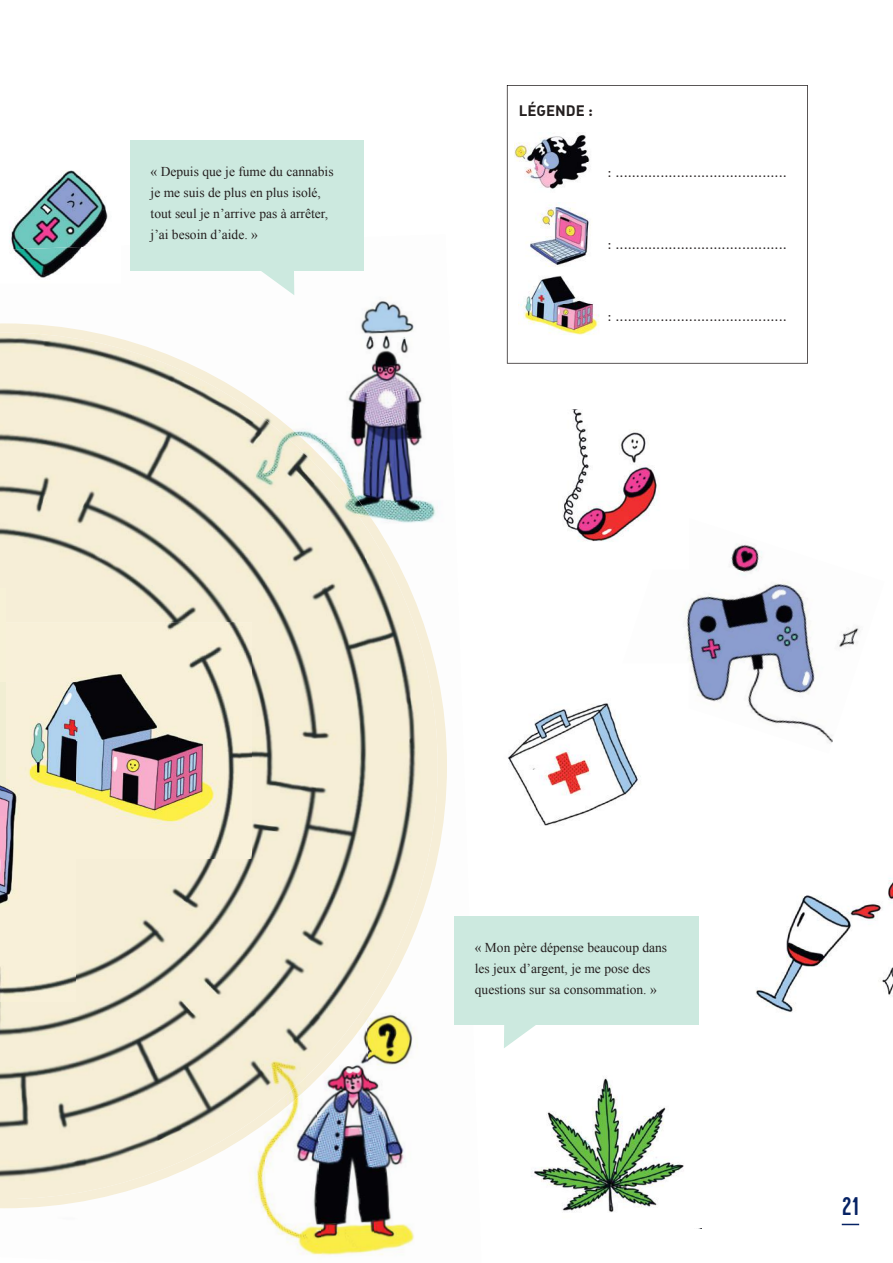
<style>
.page{position:relative;width:893px;height:1263px;background:#fff}
.page>*{position:absolute;margin:0;border:0;box-sizing:border-box;transform-origin:0 0}
.t1{font:500 25.5px "Cervo";color:#062264}
.t2{font:15px "DIN Regular Alternate";color:#241f1f}
.t3{font:15px "DIN Bold Alternate";color:#241f1f}
.t4{font:13.5px/21px "Times New Roman";color:#241f1f}
</style>
<div class="page">
<svg style="left:842px;top:1224px;width:17px;height:1px"></svg>
<img style="left:294px;top:234px;width:119px;height:89px">
<img style="left:375px;top:1208px;width:40px;height:47px">
<img style="left:322px;top:1208px;width:53px;height:48px">
<img style="left:268px;top:1208px;width:54px;height:47px">
<img style="left:0;top:323px;width:447px;height:885px">
<img style="left:0;top:589px;width:5px;height:93px">
<img style="left:0;top:682px;width:76px;height:319px">
<img style="left:5px;top:622px;width:247px;height:95px">
<img style="left:76px;top:716px;width:176px;height:143px">
<svg style="left:504px;top:1025px;width:32px;height:23px"></svg>
<div style="left:454px;top:916px;width:244px;height:109px;background:#cce9df"></div>
<svg style="left:261px;top:271px;width:33px;height:24px"></svg>
<div style="left:130px;top:140px;width:233px;height:131px;background:#cce9df"></div>
<svg style="left:507px;top:85px;width:301px;height:279px"></svg>
<img style="left:515px;top:133px;width:81px;height:60px">
<img style="left:515px;top:203px;width:78px;height:66px">
<img style="left:519px;top:271px;width:93px;height:66px">
<img style="left:508px;top:703px;width:133px;height:123px">
<img style="left:531px;top:1077px;width:171px;height:152px">
<img style="left:756px;top:878px;width:137px;height:134px">
<img style="left:563px;top:409px;width:97px;height:133px">
<img style="left:9px;top:170px;width:99px;height:76px">
<img style="left:11px;top:246px;width:74px;height:32px">
<img style="left:622px;top:518px;width:237px;height:235px">
<img style="left:616px;top:663px;width:73px;height:45px">
<img style="left:653px;top:512px;width:36px;height:58px">
<p class="t4" style="left:151px;top:161px;width:184px">« Depuis que je fume du cannabis je me suis de plus en plus isolé, tout seul je n’arrive pas à arrêter, j’ai besoin d’aide. »</p>
<p class="t3" style="left:519px;top:101px;width:76px">LÉGENDE :</p>
<p class="t2" style="left:607px;top:163px;width:181px">: ..........................................</p>
<p class="t2" style="left:607px;top:235px;width:181px">: ..........................................</p>
<p class="t2" style="left:607px;top:307px;width:181px">: ..........................................</p>
<p class="t4" style="left:475px;top:937px;width:194px">« Mon père dépense beaucoup dans les jeux d’argent, je me pose des questions sur sa consommation. »</p>
<h1 class="t1" style="left:842px;top:1191px;width:19px">21</h1>
</div>
